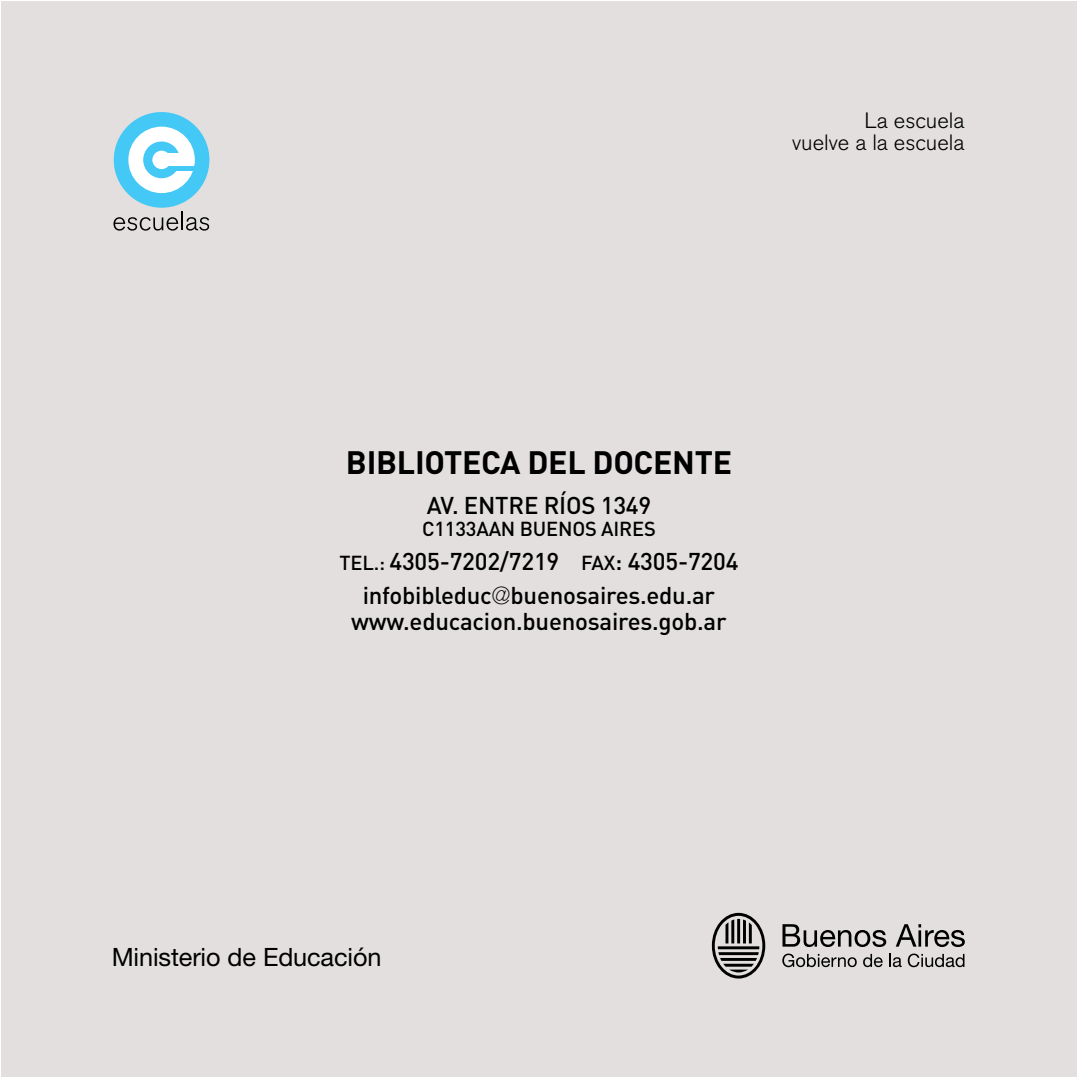
<style>
.page{position:relative;width:1078px;height:1078px;background:#fff}
.page>*{position:absolute;margin:0;border:0;box-sizing:border-box;transform-origin:0 0}
.t1{font:700 32px "DIN Pro";letter-spacing:-.01em;color:#000}
.t2{font:25.2px "Helvetica Neue";letter-spacing:-.005em;color:#000}
.t3{font:500 24px/34px "DIN Pro";letter-spacing:-.01em;color:#000;text-align:center}
.t4{font:300 22px/22px "Akzidenz Grotesk BE";color:#000;text-align:right}
.t5{font:500 20px "DIN Pro";letter-spacing:-.01em;color:#000}
.s1{font-size:20px}
.s2{font-family:"Helvetica Neue";font-weight:100}
</style>
<div class="page">
<div style="left:1px;top:1px;width:1075px;height:1075px;background:#e2dfde"></div>
<div style="left:114px;top:112px;width:95px;height:96px;background:#44c8f5;border-radius:50%"></div>
<div style="left:128px;top:127px;width:67px;height:66px;background:#fff;border-radius:50%"></div>
<div style="left:143px;top:141px;width:37px;height:37px;background:#44c8f5;border-radius:50%"></div>
<div style="left:168px;top:153px;width:14px;height:13px;background:#fff"></div>
<div style="left:168px;top:166px;width:27px;height:5px;background:#44c8f5"></div>
<div style="left:152px;top:151px;width:19px;height:18px;background:#fff;border-radius:50%"></div>
<svg style="left:113px;top:211px;width:96px;height:19px"></svg>
<svg style="left:782px;top:924px;width:104px;height:22px"></svg>
<svg style="left:896px;top:924px;width:68px;height:22px"></svg>
<svg style="left:782px;top:953px;width:74px;height:13px"></svg>
<svg style="left:863px;top:953px;width:19px;height:13px"></svg>
<svg style="left:889px;top:953px;width:12px;height:13px"></svg>
<svg style="left:907px;top:953px;width:57px;height:13px"></svg>
<svg style="left:711px;top:912px;width:54px;height:66px"></svg>
<p class="t4" style="left:791px;top:110px;width:174px">La escuela<br>vuelve a la escuela</p>
<h1 class="t1" style="left:346px;top:440px;width:387px">BIBLIOTECA DEL DOCENTE</h1>
<p class="t3" style="left:426px;top:487px;width:226px">AV. ENTRE RÍOS 1349</p>
<p class="t5" style="left:422px;top:515px;width:235px">C1133AAN BUENOS AIRES</p>
<p class="t3" style="left:339px;top:543px;width:400px"><span class="s1">TEL.:</span> 4305-7202/7219 <span class="s1">FAX</span>: 4305-7204 infobibleduc<span class="s2">@</span>buenosaires.edu.ar</p>
<p class="t3" style="left:351px;top:603px;width:377px">www.educacion.buenosaires.gob.ar</p>
<p class="t2" style="left:112px;top:941px;width:271px">Ministerio de Educación</p>
</div>
